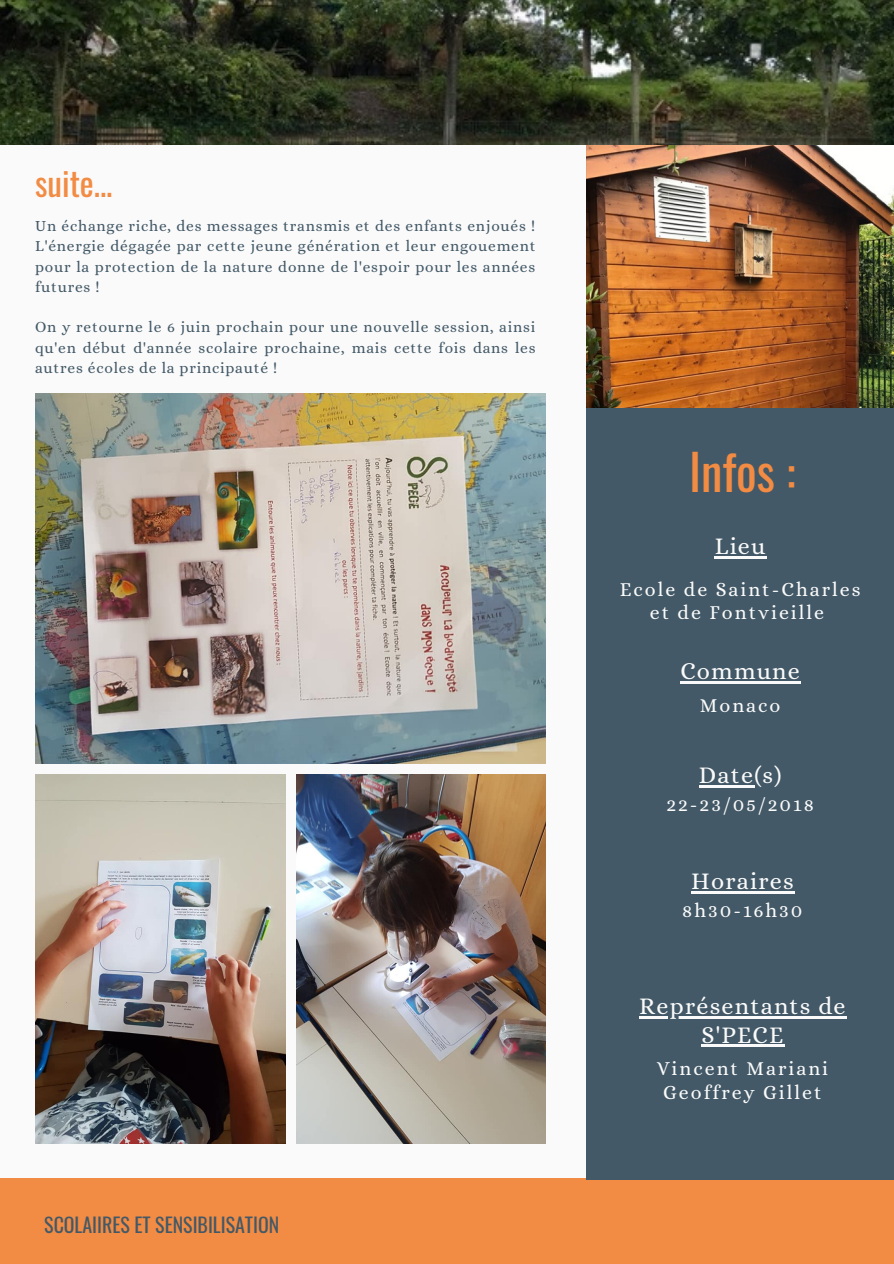
<style>
.page{position:relative;width:894px;height:1264px;background:#fff}
.page>*{position:absolute;margin:0;border:0;box-sizing:border-box;transform-origin:0 0}
.t1{font:48.6px "Oswald";color:#f28b43}
.t2{font:33.15px "Oswald";color:#f28b43}
.t3{font:24px/28.2px "Alice";letter-spacing:.05em;color:#fafafa;text-align:center}
.t4{font:19.8px/23.7px "Alice";letter-spacing:.1em;color:#fafafa;text-align:center}
.t5{font:19.8px "Oswald";color:#435967}
.t6{font:15.45px/20.2px "Alice";letter-spacing:.05em;color:#435967;text-align:justify}
</style>
<div class="page">
<div style="left:0;top:0;width:893px;height:1263px;background:#fafafa"></div>
<img style="left:35px;top:393px;width:510px;height:370px">
<img style="left:35px;top:774px;width:250px;height:369px">
<img style="left:296px;top:774px;width:249px;height:369px">
<img style="left:586px;top:144px;width:307px;height:264px">
<div style="left:0;top:1178px;width:893px;height:85px;background:#f28b43"></div>
<img style="left:0;top:0;width:893px;height:144px">
<div style="left:586px;top:408px;width:307px;height:771px;background:#435967"></div>
<hr style="left:714px;top:556px;width:52px;height:2px;background:#fafafa">
<hr style="left:680px;top:681px;width:120px;height:3px;background:#fafafa">
<hr style="left:698px;top:785px;width:56px;height:2px;background:#fafafa">
<hr style="left:639px;top:1016px;width:207px;height:2px;background:#fafafa">
<hr style="left:701px;top:1044px;width:83px;height:3px;background:#fafafa">
<hr style="left:691px;top:891px;width:103px;height:2px;background:#fafafa">
<h2 class="t2" style="left:35px;top:157px;width:79px">suite...</h2>
<p class="t6" style="left:35px;top:216px;width:502px">Un échange riche, des messages transmis et des enfants enjoués !<br>L'énergie dégagée par cette jeune génération et leur engouement pour la protection de la nature donne de l'espoir pour les années futures !</p>
<p class="t6" style="left:35px;top:317px;width:502px">On y retourne le 6 juin prochain pour une nouvelle session, ainsi qu'en début d'année scolaire prochaine, mais cette fois dans les autres écoles de la principauté !</p>
<p class="t5" style="left:44px;top:1209px;width:236px">SCOLAIIRES ET SENSIBILISATION</p>
<h1 class="t1" style="left:688px;top:434px;width:108px">Infos :</h1>
<h3 class="t3" style="left:714px;top:532px;width:52px">Lieu</h3>
<p class="t4" style="left:619px;top:577px;width:242px">Ecole de Saint-Charles et de Fontvieille</p>
<h3 class="t3" style="left:680px;top:657px;width:121px">Commune</h3>
<p class="t4" style="left:699px;top:693px;width:82px">Monaco</p>
<h3 class="t3" style="left:698px;top:761px;width:84px">Date(s)</h3>
<p class="t4" style="left:666px;top:793px;width:149px">22-23/05/2018</p>
<h3 class="t3" style="left:691px;top:867px;width:104px">Horaires</h3>
<p class="t4" style="left:682px;top:898px;width:122px">8h30-16h30</p>
<h3 class="t3" style="left:639px;top:992px;width:208px">Représentants de<br>S'PECE</h3>
<p class="t4" style="left:656px;top:1056px;width:173px">Vincent Mariani<br>Geoffrey Gillet</p>
</div>
